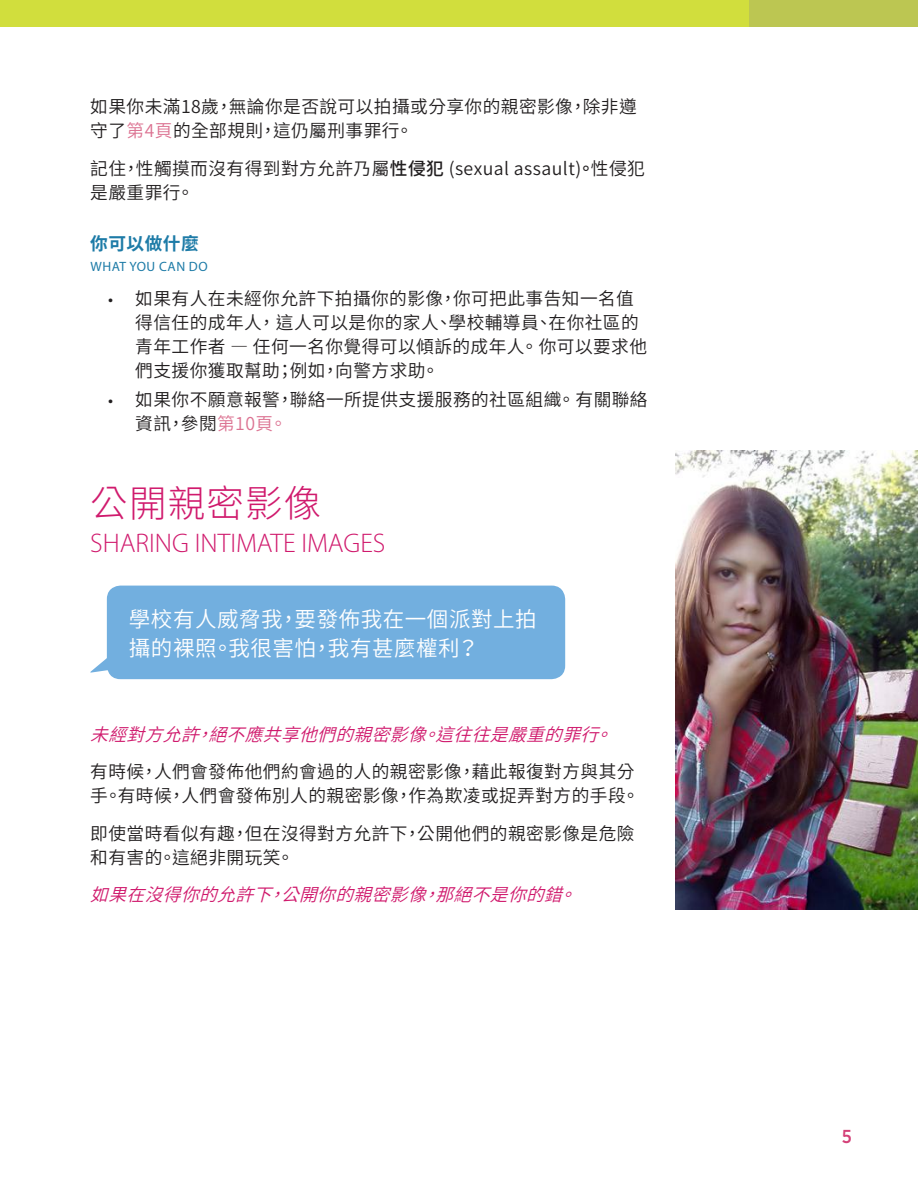
<style>
.page{position:relative;width:918px;height:1188px;background:#fff}
.page>*{position:absolute;margin:0;border:0;box-sizing:border-box;transform-origin:0 0}
.t1{font:300 37.5px "Source Han Sans TW";letter-spacing:.035em;color:#d01a6d}
.t2{font:300 27px "Myriad Pro";color:#d01a6d}
.t3{font:21.45px/29.2px "Source Han Sans TW";letter-spacing:.025em;color:#fff}
.t4{font:500 18.75px "Gotham Narrow";color:#d44178}
.t5{font:17.7px/24px "Source Han Sans TW";letter-spacing:.025em;color:#221f20}
.t6{font:italic 17.7px "Source Han Sans TW";color:#d01a6d}
.t7{font:700 17.7px "Source Han Sans TW";letter-spacing:.025em;color:#1d7ba7}
.t8{font:13.5px "Myriad Pro";letter-spacing:.04em;color:#1d7ba7}
.s1{color:#dc7392}
.s2{font-weight:500}
.s3{font-family:"Myriad Pro"}
</style>
<div class="page">
<div style="left:0;top:0;width:749px;height:27px;background:#d1de3d"></div>
<div style="left:749px;top:0;width:169px;height:27px;background:#bcc652"></div>
<svg style="left:90px;top:635px;width:19px;height:38px"></svg>
<div style="left:107px;top:586px;width:458px;height:93px;background:#72afdf;border-radius:14px"></div>
<img style="left:676px;top:450px;width:242px;height:459px">
<p class="t5" style="left:90px;top:95px;width:548px">如果你未滿18歲，無論你是否說可以拍攝或分享你的親密影像，除非遵守了<span class="s1">第4頁</span>的全部規則，這仍屬刑事罪行。</p>
<p class="t5" style="left:90px;top:157px;width:556px">記住，性觸摸而沒有得到對方允許乃屬<span class="s2">性侵犯</span> (sexual assault)<span class="s2">。</span>性侵犯是嚴重罪行。</p>
<p class="t7" style="left:90px;top:233px;width:110px">你可以做什麼</p>
<p class="t8" style="left:90px;top:258px;width:119px">WHAT YOU CAN DO</p>
<p class="t5" style="left:135px;top:287px;width:513px;text-indent:-27px"><span class="s3">•</span> 如果有人在未經你允許下拍攝你的影像，你可把此事告知一名值得信任的成年人， 這人可以是你的家人、學校輔導員、在你社區的青年工作者 — 任何一名你覺得可以傾訴的成年人。 你可以要求他們支援你獲取幫助；例如，向警方求助。</p>
<p class="t5" style="left:135px;top:388px;width:514px;text-indent:-27px"><span class="s3">•</span> 如果你不願意報警，聯絡一所提供支援服務的社區組織。 有關聯絡資訊，參閱<span class="s1">第10頁。</span></p>
<h1 class="t1" style="left:90px;top:482px;width:233px">公開親密影像</h1>
<h2 class="t2" style="left:90px;top:528px;width:297px">SHARING INTIMATE IMAGES</h2>
<p class="t3" style="left:129px;top:605px;width:409px">學校有人威脅我，要發佈我在一個派對上拍攝的裸照。我很害怕，我有甚麼權利？</p>
<p class="t6" style="left:90px;top:724px;width:537px">未經對方允許，絕不應共享他們的親密影像。這往往是嚴重的罪行。</p>
<p class="t5" style="left:90px;top:760px;width:551px">有時候，人們會發佈他們約會過的人的親密影像，藉此報復對方與其分手。有時候，人們會發佈別人的親密影像，作為欺凌或捉弄對方的手段。</p>
<p class="t5" style="left:90px;top:822px;width:546px">即使當時看似有趣，但在沒得對方允許下，公開他們的親密影像是危險和有害的。這絕非開玩笑。</p>
<p class="t6" style="left:90px;top:885px;width:500px">如果在沒得你的允許下，公開你的親密影像，那絕不是你的錯。</p>
<p class="t4" style="left:842px;top:1124px;width:12px">5</p>
</div>
